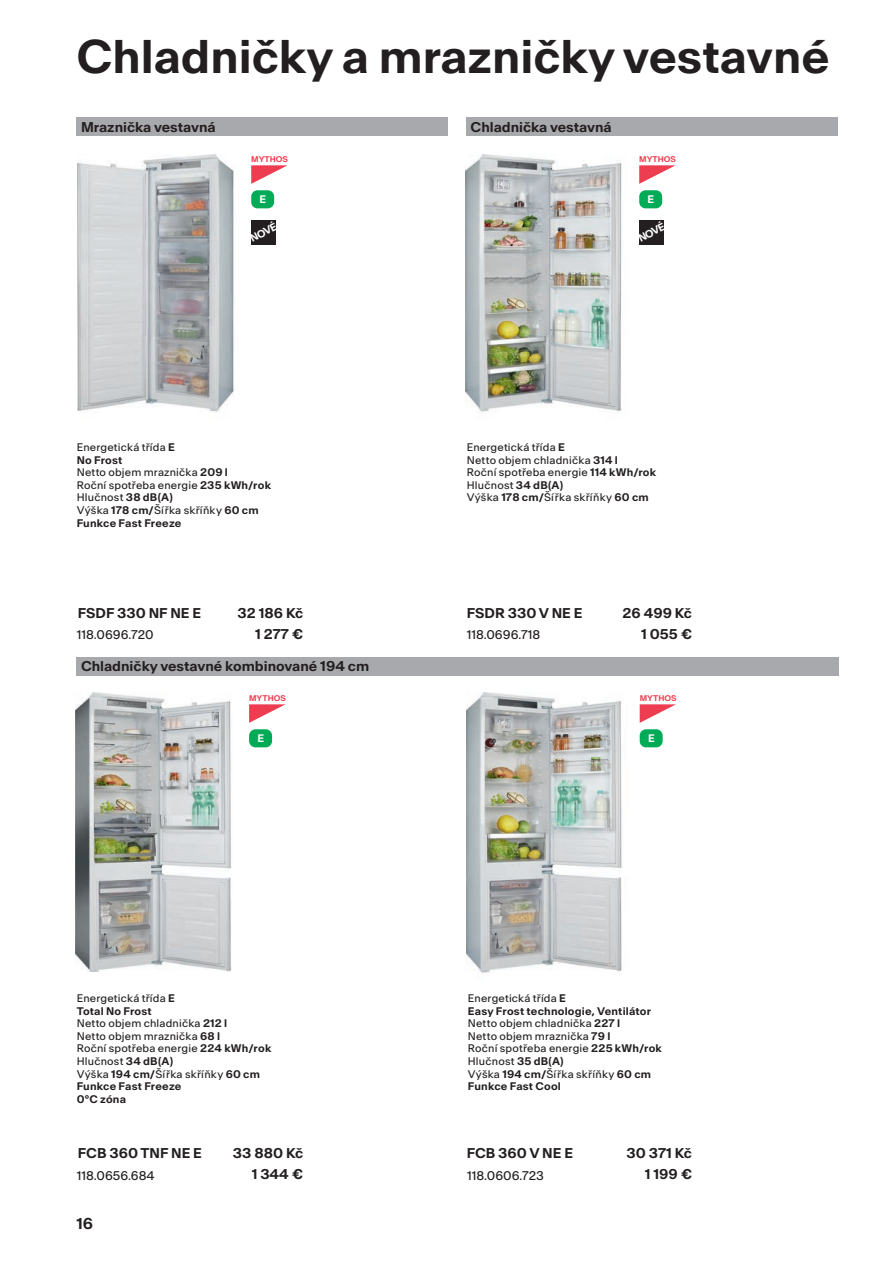
<style>
.page{position:relative;width:893px;height:1263px;background:#fff}
.page>*{position:absolute;margin:0;border:0;box-sizing:border-box;transform-origin:0 0}
.t1{font:600 45px "Antarctica";color:#231f20}
.t2{font:600 15px "Antarctica";color:#231f20}
.t3{font:600 13.5px/21px "Antarctica";color:#231f20;text-align:right}
.t4{font:12px "Antarctica";color:#231f20}
.t5{font:10.5px/12.6px "Antarctica";letter-spacing:.02em;color:#231f20}
.t6{font:600 10.35px "Antarctica";color:#fff}
.t7{font:600 10.05px "Antarctica";color:#fff}
.t8{font:600 7.8px "Antarctica";color:#ee3d50}
.s1{font-weight:600}
</style>
<div class="page">
<div style="left:77px;top:118px;width:371px;height:18px;background:#a8a9ad"></div>
<div style="left:466px;top:118px;width:371px;height:18px;background:#a8a9ad"></div>
<div style="left:77px;top:657px;width:762px;height:18px;background:#a8a9ad"></div>
<img style="left:78px;top:154px;width:156px;height:259px">
<img style="left:466px;top:154px;width:156px;height:258px">
<img style="left:467px;top:693px;width:155px;height:280px">
<img style="left:76px;top:693px;width:156px;height:278px">
<svg style="left:251px;top:165px;width:37px;height:19px"></svg>
<svg style="left:249px;top:704px;width:36px;height:19px"></svg>
<svg style="left:640px;top:704px;width:36px;height:19px"></svg>
<svg style="left:639px;top:165px;width:37px;height:19px"></svg>
<div style="left:249px;top:729px;width:23px;height:18px;background:#00ab58;border-radius:6px"></div>
<div style="left:640px;top:729px;width:23px;height:18px;background:#00ab58;border-radius:6px"></div>
<div style="left:251px;top:220px;width:25px;height:25px;background:#231f20"></div>
<div style="left:639px;top:220px;width:25px;height:25px;background:#231f20"></div>
<div style="left:251px;top:190px;width:23px;height:18px;background:#00ab58;border-radius:6px"></div>
<div style="left:639px;top:190px;width:23px;height:18px;background:#00ab58;border-radius:6px"></div>
<h1 class="t1" style="left:77px;top:39px;width:755px">Chladničky a mrazničky vestavné</h1>
<p class="t3" style="left:81px;top:117px;width:136px">Mraznička vestavná</p>
<p class="t3" style="left:471px;top:117px;width:143px">Chladnička vestavná</p>
<p class="t8" style="left:251px;top:156px;width:38px">MYTHOS</p>
<p class="t8" style="left:639px;top:156px;width:38px">MYTHOS</p>
<p class="t6" style="left:260px;top:195px;width:8px">E</p>
<p class="t6" style="left:648px;top:195px;width:8px">E</p>
<p class="t7" style="left:249px;top:235px;width:30px;rotate:-27deg">NOVÉ</p>
<p class="t7" style="left:637px;top:235px;width:30px;rotate:-27deg">NOVÉ</p>
<p class="t5" style="left:77px;top:442px;width:196px">Energetická třída <span class="s1">E<br>No Frost<br></span>Netto objem mraznička <span class="s1">209 l<br></span>Roční spotřeba energie <span class="s1">235 kWh/rok<br></span>Hlučnost <span class="s1">38 dB(A)<br></span>Výška <span class="s1">178 cm/</span>Šířka skříňky <span class="s1">60 cm<br>Funkce Fast Freeze</span></p>
<p class="t5" style="left:467px;top:442px;width:191px">Energetická třída <span class="s1">E<br></span>Netto objem chladnička <span class="s1">314 l<br></span>Roční spotřeba energie <span class="s1">114 kWh/rok<br></span>Hlučnost <span class="s1">34 dB(A)<br></span>Výška <span class="s1">178 cm/</span>Šířka skříňky <span class="s1">60 cm</span></p>
<p class="t3" style="left:78px;top:604px;width:125px">FSDF 330 NF NE E</p>
<p class="t3" style="left:238px;top:604px;width:67px">32 186 Kč<br>1 277 €</p>
<p class="t3" style="left:467px;top:604px;width:117px">FSDR 330 V NE E</p>
<p class="t3" style="left:623px;top:604px;width:71px">26 499 Kč<br>1 055 €</p>
<p class="t4" style="left:77px;top:630px;width:78px">118.0696.720</p>
<p class="t4" style="left:467px;top:630px;width:75px">118.0696.718</p>
<p class="t3" style="left:81px;top:657px;width:290px">Chladničky vestavné kombinované 194 cm</p>
<p class="t8" style="left:249px;top:695px;width:38px">MYTHOS</p>
<p class="t8" style="left:640px;top:695px;width:38px">MYTHOS</p>
<p class="t6" style="left:258px;top:734px;width:8px">E</p>
<p class="t6" style="left:648px;top:734px;width:8px">E</p>
<p class="t5" style="left:77px;top:993px;width:196px">Energetická třída <span class="s1">E<br>Total No Frost<br></span>Netto objem chladnička <span class="s1">212 l<br></span>Netto objem mraznička <span class="s1">68 l<br></span>Roční spotřeba energie <span class="s1">224 kWh/rok<br></span>Hlučnost <span class="s1">34 dB(A)<br></span>Výška <span class="s1">194 cm/</span>Šířka skříňky <span class="s1">60 cm<br>Funkce Fast Freeze<br>0°C zóna</span></p>
<p class="t5" style="left:468px;top:993px;width:196px">Energetická třída <span class="s1">E<br>Easy Frost technologie, Ventilátor<br></span>Netto objem chladnička <span class="s1">227 l<br></span>Netto objem mraznička <span class="s1">79 l<br></span>Roční spotřeba energie <span class="s1">225 kWh/rok<br></span>Hlučnost <span class="s1">35 dB(A)<br></span>Výška <span class="s1">194 cm/</span>Šířka skříňky <span class="s1">60 cm<br>Funkce Fast Cool</span></p>
<p class="t3" style="left:78px;top:1144px;width:126px">FCB 360 TNF NE E</p>
<p class="t3" style="left:233px;top:1144px;width:72px">33 880 Kč<br>1 344 €</p>
<p class="t3" style="left:467px;top:1144px;width:108px">FCB 360 V NE E</p>
<p class="t3" style="left:627px;top:1144px;width:67px">30 371 Kč<br>1 199 €</p>
<p class="t4" style="left:77px;top:1170px;width:79px">118.0656.684</p>
<p class="t4" style="left:467px;top:1170px;width:78px">118.0606.723</p>
<h2 class="t2" style="left:77px;top:1218px;width:18px">16</h2>
</div>
